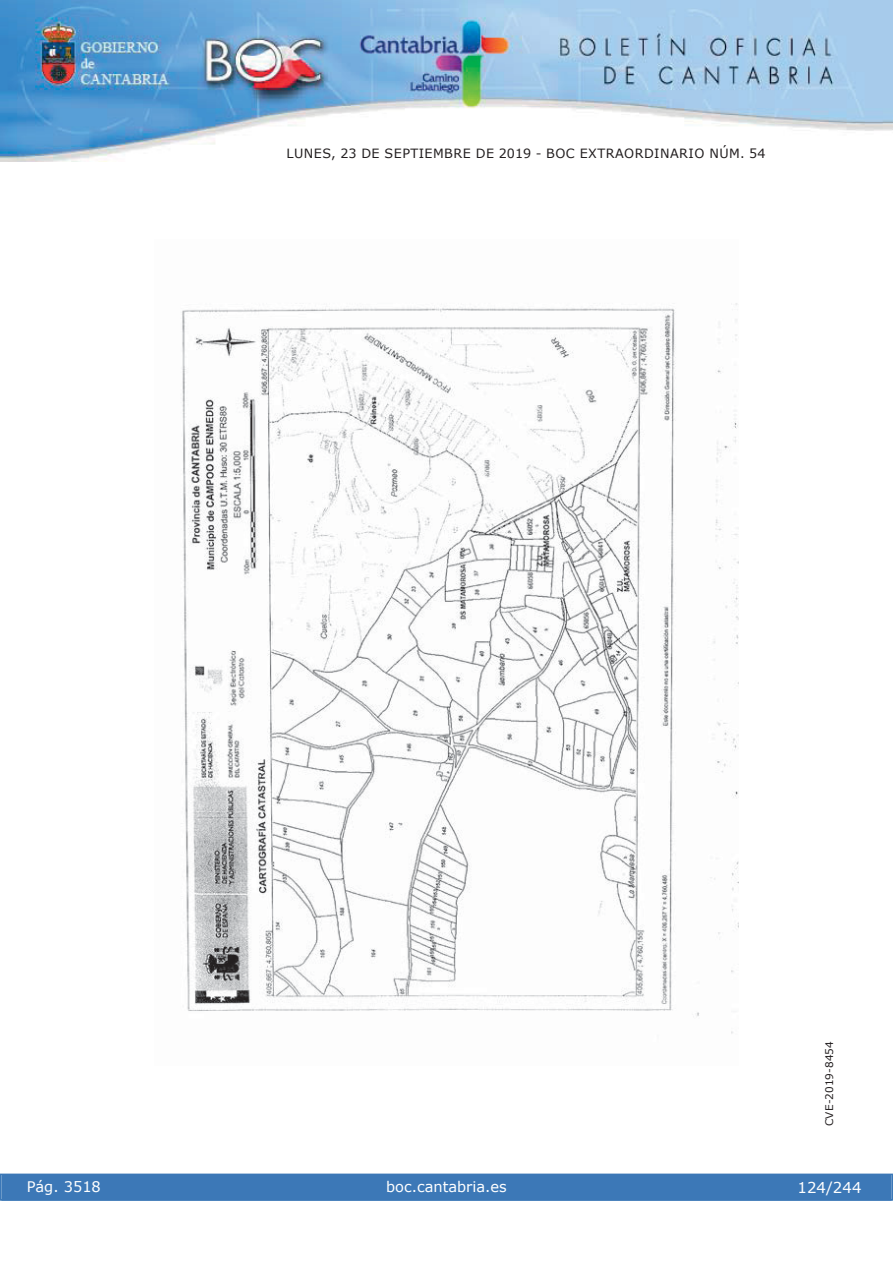
<style>
.page{position:relative;width:893px;height:1263px;background:#fff}
.page>*{position:absolute;margin:0;border:0;box-sizing:border-box;transform-origin:0 0}
.t1{font:15px "Verdana";color:#fff}
.t2{font:14.55px "Verdana";color:#fff}
.t3{font:12.75px "Verdana";letter-spacing:.035em;color:#231f20}
.t4{font:10.5px "Verdana";color:#231f20}
</style>
<div class="page">
<img style="left:0;top:0;width:893px;height:161px">
<div style="left:1px;top:1174px;width:890px;height:27px;background:#3c78b7"></div>
<div style="left:0;top:1174px;width:893px;height:27px;border:1px solid #3c78b7"></div>
<img style="left:182px;top:303px;width:556px;height:731px">
<p class="t3" style="left:287px;top:145px;width:480px">LUNES, 23 DE SEPTIEMBRE DE 2019 - BOC EXTRAORDINARIO NÚM. 54</p>
<p class="t2" style="left:27px;top:1177px;width:76px">Pág. 3518</p>
<p class="t2" style="left:386px;top:1178px;width:122px">boc.cantabria.es</p>
<p class="t4" style="left:823px;top:1126px;width:87px;rotate:-90deg">CVE-2019-8454</p>
<p class="t1" style="left:797px;top:1178px;width:66px">124/244</p>
</div>
